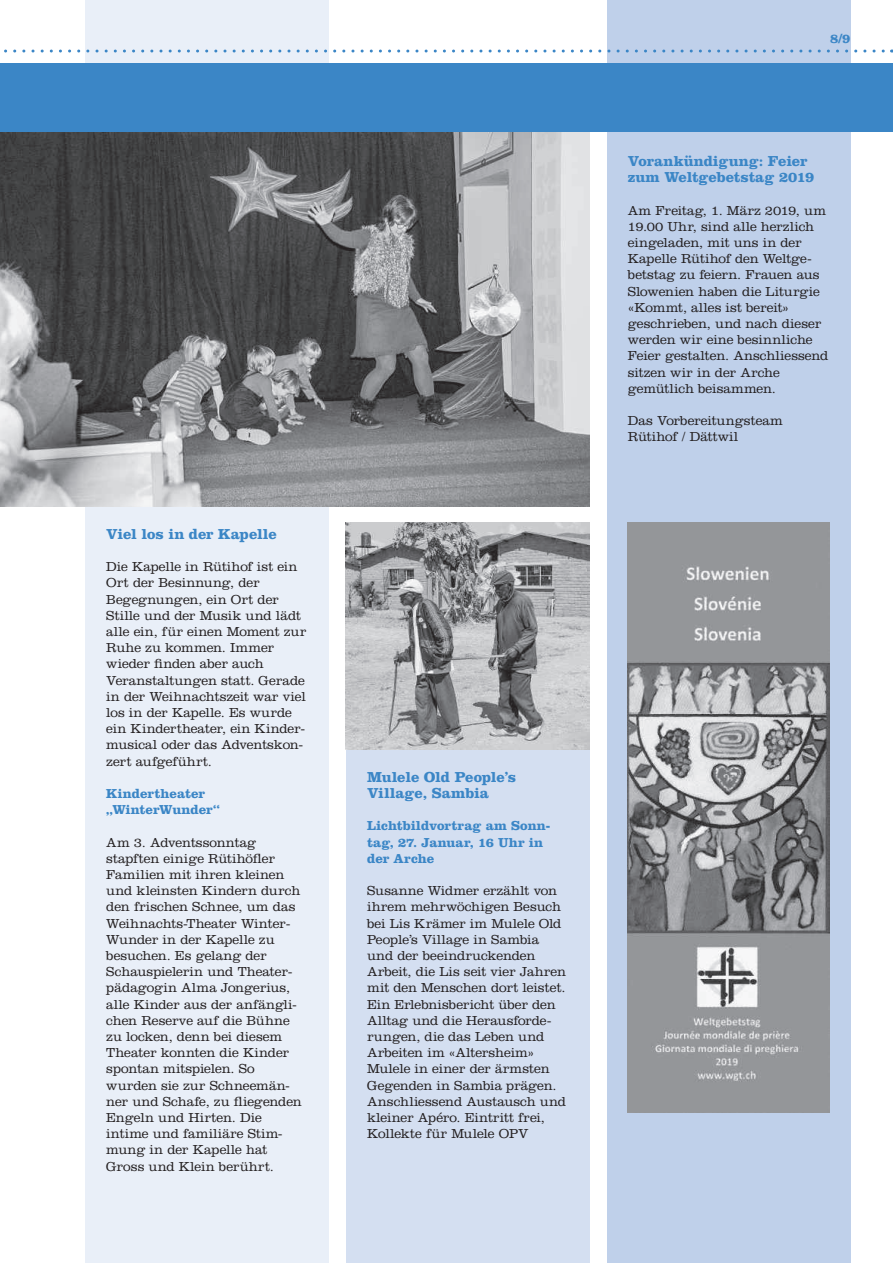
<style>
.page{position:relative;width:893px;height:1263px;background:#fff}
.page>*{position:absolute;margin:0;border:0;box-sizing:border-box;transform-origin:0 0}
.t1{font:700 15px/16.2px "Clarendon LT Std";letter-spacing:-.005em;color:#3b86c6}
.t2{font:300 13.5px/16.2px "Clarendon LT Std";letter-spacing:-.005em;color:#231f20}
.t3{font:700 13.5px/16.2px "Clarendon LT Std";color:#3b86c6}
</style>
<div class="page">
<div style="left:607px;top:0;width:243px;height:1263px;background:#bfd0ea"></div>
<div style="left:346px;top:522px;width:244px;height:741px;background:#d4dff1"></div>
<div style="left:85px;top:0;width:244px;height:1263px;background:#e9eff8"></div>
<img style="left:0;top:132px;width:590px;height:374px">
<img style="left:346px;top:522px;width:244px;height:227px">
<svg style="left:4px;top:50px;width:888px;height:3px"></svg>
<div style="left:0;top:64px;width:893px;height:68px;background:#3b86c6"></div>
<img style="left:628px;top:522px;width:201px;height:591px">
<p class="t1" style="left:106px;top:525px;width:172px">Viel los in der Kapelle</p>
<p class="t2" style="left:106px;top:558px;width:202px">Die Kapelle in Rütihof ist ein<br>Ort der Besinnung, der<br>Begegnungen, ein Ort der<br>Stille und der Musik und lädt alle ein, für einen Moment zur<br>Ruhe zu kommen. Immer wieder finden aber auch<br>Veranstaltungen statt. Gerade in der Weihnachtszeit war viel los in der Kapelle. Es wurde ein Kindertheater, ein Kinder&shy;musical oder das Adventskon&shy;zert aufgeführt.</p>
<p class="t3" style="left:106px;top:785px;width:115px">Kindertheater „WinterWunder“</p>
<p class="t2" style="left:106px;top:834px;width:197px">Am 3. Adventssonntag stapften einige Rütihöfler<br>Familien mit ihren kleinen und kleinsten Kindern durch den frischen Schnee, um das<br>Weihnachts-Theater Winter-<br>Wunder in der Kapelle zu besuchen. Es gelang der<br>Schauspielerin und Theater&shy;pädagogin Alma Jongerius, alle Kinder aus der anfängli&shy;chen Reserve auf die Bühne zu locken, denn bei diesem<br>Theater konnten die Kinder spontan mitspielen. So wurden sie zur Schneemän&shy;ner und Schafe, zu fliegenden<br>Engeln und Hirten. Die intime und familiäre Stim&shy;mung in der Kapelle hat<br>Gross und Klein berührt.</p>
<p class="t1" style="left:367px;top:768px;width:150px">Mulele Old People’s<br>Village, Sambia</p>
<p class="t3" style="left:367px;top:817px;width:185px">Lichtbildvortrag am Sonn&shy;tag, 27. Januar, 16 Uhr in der Arche</p>
<p class="t2" style="left:367px;top:882px;width:200px">Susanne Widmer erzählt von ihrem mehrwöchigen Besuch bei Lis Krämer im Mulele Old<br>People’s Village in Sambia und der beeindruckenden<br>Arbeit, die Lis seit vier Jahren mit den Menschen dort leistet.<br>Ein Erlebnisbericht über den<br>Alltag und die Herausforde&shy;rungen, die das Leben und<br>Arbeiten im «Altersheim»<br>Mulele in einer der ärmsten<br>Gegenden in Sambia prägen.<br>Anschliessend Austausch und kleiner Apéro. Eintritt frei,<br>Kollekte für Mulele OPV</p>
<p class="t3" style="left:830px;top:30px;width:22px">8/9</p>
<p class="t1" style="left:628px;top:153px;width:188px">Vorankündigung: Feier zum Weltgebetstag 2019</p>
<p class="t2" style="left:628px;top:202px;width:202px">Am Freitag, 1. März 2019, um<br>19.00 Uhr, sind alle herzlich eingeladen, mit uns in der<br>Kapelle Rütihof den Weltge&shy;betstag zu feiern. Frauen aus<br>Slowenien haben die Liturgie «Kommt, alles ist bereit» geschrieben, und nach dieser werden wir eine besinnliche<br>Feier gestalten. Anschliessend sitzen wir in der Arche gemütlich beisammen.</p>
<p class="t2" style="left:628px;top:413px;width:156px">Das Vorbereitungsteam<br>Rütihof / Dättwil</p>
</div>
